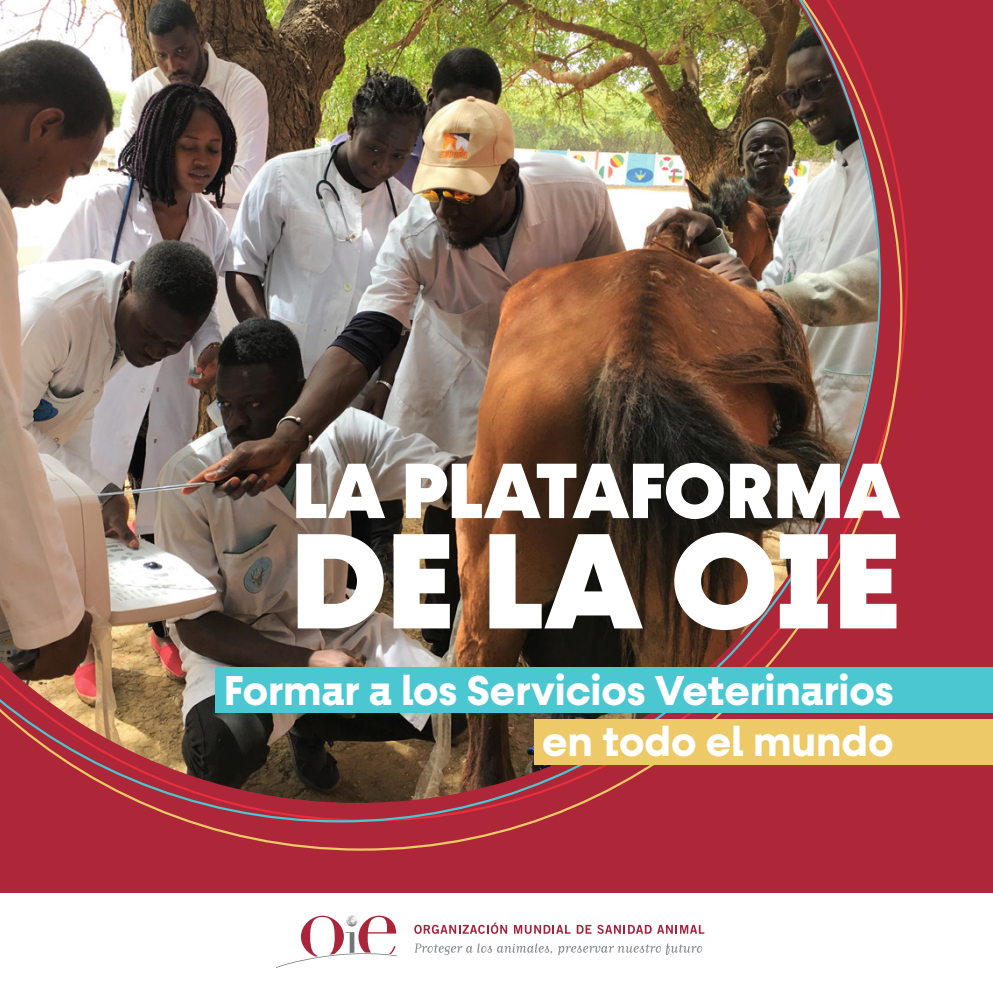
<style>
.page{position:relative;width:993px;height:993px;background:#fff}
.page>*{position:absolute;margin:0;border:0;box-sizing:border-box;transform-origin:0 0}
.t1{font:900 136.5px "Fractul";letter-spacing:-.005em;color:#fff}
.t2{font:900 78.75px "Fractul";letter-spacing:-.01em;color:#fff}
.t3{font:700 42px/50.4px "Fractul";letter-spacing:-.005em;color:#fff;text-align:right}
</style>
<div class="page">
<div style="left:0;top:0;width:992px;height:992px;background:#ad2738"></div>
<div style="left:0;top:893px;width:992px;height:99px;background:#fff"></div>
<svg style="left:277px;top:915px;width:119px;height:52px"></svg>
<svg style="left:414px;top:922px;width:93px;height:11px"></svg>
<svg style="left:514px;top:924px;width:56px;height:9px"></svg>
<svg style="left:576px;top:924px;width:15px;height:9px"></svg>
<svg style="left:597px;top:924px;width:107px;height:9px"></svg>
<svg style="left:414px;top:943px;width:288px;height:11px"></svg>
<img style="left:0;top:0;width:878px;height:802px">
<div style="left:215px;top:667px;width:777px;height:45px;background:#4ac7d1"></div>
<div style="left:534px;top:718px;width:458px;height:46px;background:#edc967"></div>
<h2 class="t2" style="left:291px;top:442px;width:610px">LA PLATAFORMA</h2>
<h1 class="t1" style="left:290px;top:497px;width:611px">DE LA OIE</h1>
<p class="t3" style="left:224px;top:665px;width:671px">Formar a los Servicios Veterinarios en todo el mundo</p>
</div>
